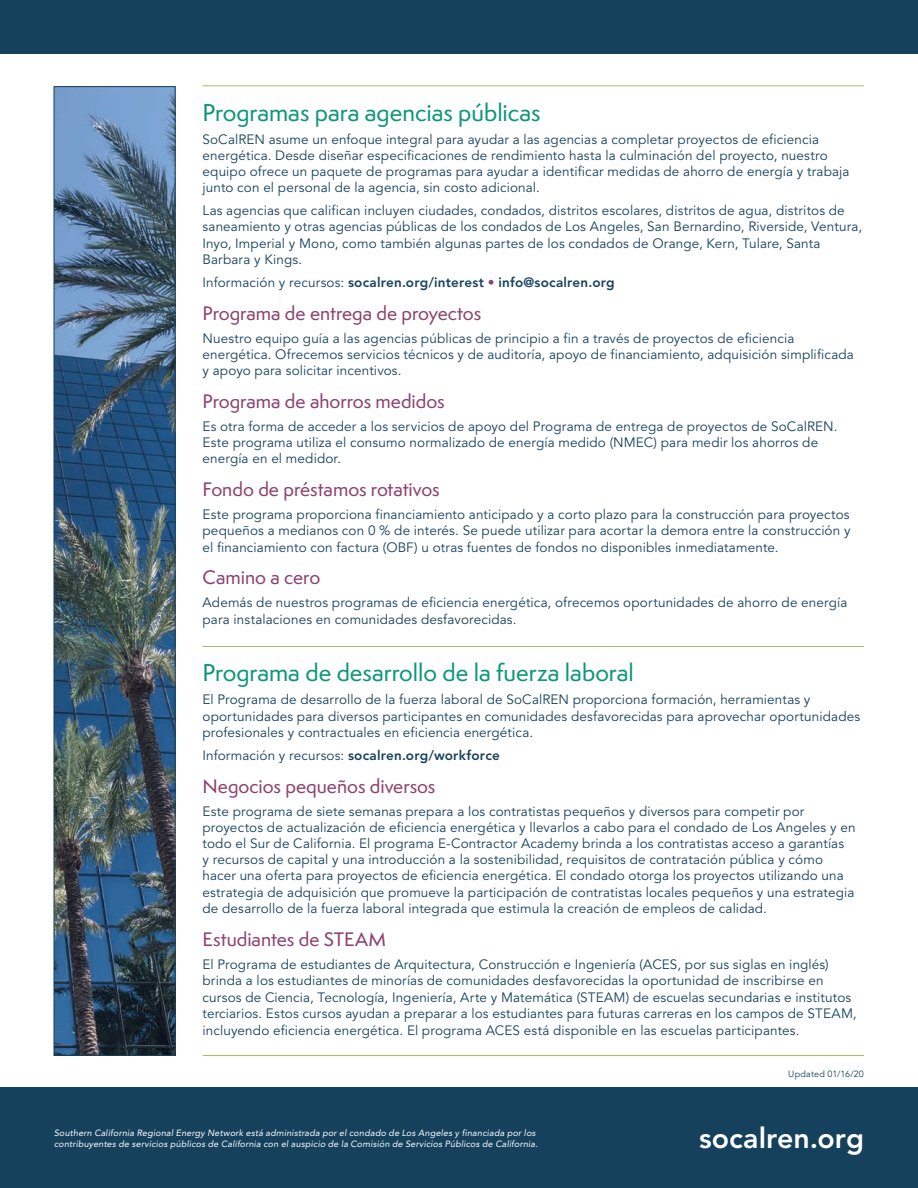
<style>
.page{position:relative;width:918px;height:1188px;background:#fff}
.page>*{position:absolute;margin:0;border:0;box-sizing:border-box;transform-origin:0 0}
.t1{font:800 28.5px "Avenir LT Std";color:#fff}
.S1{font:500 22.5px "Semplicita Pro";color:#0f977a}
.S2_back{font:500 18px "Semplicita Pro";color:#8d4171}
.body_back{font:13.5px/16.2px "Avenir LT Std";letter-spacing:.01em;color:#16415c}
.body_w_rule{font:13.5px/16.5px "Avenir LT Std";letter-spacing:.01em;color:#16415c}
.body_back-2{font:800 13.5px "Avenir LT Std";letter-spacing:.015em;color:#16415c}
.t2{font:italic 9px/12px "Avenir LT Std";letter-spacing:.02em;color:#fff}
.t3{font:9px "Avenir LT Std";letter-spacing:.02em;color:#16415c}
.s1{font-weight:400}
.s2{font-weight:400;color:#8d4171}
</style>
<div class="page">
<div style="left:0;top:0;width:918px;height:54px;background:#16415c"></div>
<div style="left:0;top:1087px;width:918px;height:101px;background:#16415c"></div>
<hr style="left:202px;top:85px;width:662px;height:1px;background:#a4be5f">
<hr style="left:202px;top:646px;width:662px;height:1px;background:#a4be5f">
<hr style="left:202px;top:1055px;width:662px;height:1px;background:#a4be5f">
<img style="left:56px;top:88px;width:118px;height:966px">
<div style="left:54px;top:86px;width:122px;height:970px;border:1px solid #16415c"></div>
<p class="S1" style="left:202px;top:96px;width:340px">Programas para agencias públicas</p>
<p class="body_back" style="left:202px;top:131px;width:649px">SoCalREN asume un enfoque integral para ayudar a las agencias a completar proyectos de eficiencia energética. Desde diseñar especificaciones de rendimiento hasta la culminación del proyecto, nuestro equipo ofrece un paquete de programas para ayudar a identificar medidas de ahorro de energía y trabaja junto con el personal de la agencia, sin costo adicional.</p>
<p class="body_back" style="left:202px;top:203px;width:661px">Las agencias que califican incluyen ciudades, condados, distritos escolares, distritos de agua, distritos de saneamiento y otras agencias públicas de los condados de Los Angeles, San Bernardino, Riverside, Ventura, Inyo, Imperial y Mono, como también algunas partes de los condados de Orange, Kern, Tulare, Santa Barbara y Kings.</p>
<p class="body_back-2" style="left:202px;top:274px;width:414px"><span class="s1">Información y recursos:</span> socalren.org/interest <span class="s2">•</span> info@socalren.org</p>
<p class="S2_back" style="left:202px;top:300px;width:280px">Programa de entrega de proyectos</p>
<p class="body_back" style="left:202px;top:330px;width:653px">Nuestro equipo guía a las agencias públicas de principio a fin a través de proyectos de eficiencia energética. Ofrecemos servicios técnicos y de auditoría, apoyo de financiamiento, adquisición simplificada y apoyo para solicitar incentivos.</p>
<p class="S2_back" style="left:202px;top:388px;width:244px">Programa de ahorros medidos</p>
<p class="body_back" style="left:202px;top:419px;width:636px">Es otra forma de acceder a los servicios de apoyo del Programa de entrega de proyectos de SoCalREN.<br>Este programa utiliza el consumo normalizado de energía medido (NMEC) para medir los ahorros de energía en el medidor.</p>
<p class="S2_back" style="left:202px;top:477px;width:239px">Fondo de préstamos rotativos</p>
<p class="body_back" style="left:202px;top:507px;width:650px;text-align:justify">Este programa proporciona financiamiento anticipado y a corto plazo para la construcción para proyectos pequeños a medianos con 0 % de interés. Se puede utilizar para acortar la demora entre la construcción y el financiamiento con factura (OBF) u otras fuentes de fondos no disponibles inmediatamente.</p>
<p class="S2_back" style="left:202px;top:565px;width:119px">Camino a cero</p>
<p class="body_back" style="left:202px;top:595px;width:646px">Además de nuestros programas de eficiencia energética, ofrecemos oportunidades de ahorro de energía para instalaciones en comunidades desfavorecidas.</p>
<p class="S1" style="left:202px;top:657px;width:433px">Programa de desarrollo de la fuerza laboral</p>
<p class="body_back" style="left:202px;top:692px;width:659px">El Programa de desarrollo de la fuerza laboral de SoCalREN proporciona formación, herramientas y oportunidades para diversos participantes en comunidades desfavorecidas para aprovechar oportunidades profesionales y contractuales en eficiencia energética.</p>
<p class="body_back-2" style="left:202px;top:747px;width:299px"><span class="s1">Información y recursos:</span> socalren.org/workforce</p>
<p class="S2_back" style="left:202px;top:773px;width:234px">Negocios pequeños diversos</p>
<p class="body_back" style="left:202px;top:803px;width:655px">Este programa de siete semanas prepara a los contratistas pequeños y diversos para competir por proyectos de actualización de eficiencia energética y llevarlos a cabo para el condado de Los Angeles y en todo el Sur de California. El programa E-Contractor Academy brinda a los contratistas acceso a garantías<br>y recursos de capital y una introducción a la sostenibilidad, requisitos de contratación pública y cómo hacer una oferta para proyectos de eficiencia energética. El condado otorga los proyectos utilizando una estrategia de adquisición que promueve la participación de contratistas locales pequeños y una estrategia de desarrollo de la fuerza laboral integrada que estimula la creación de empleos de calidad.</p>
<p class="S2_back" style="left:202px;top:926px;width:185px">Estudiantes de STEAM</p>
<p class="body_w_rule" style="left:202px;top:956px;width:656px">El Programa de estudiantes de Arquitectura, Construcción e Ingeniería (ACES, por sus siglas en inglés) brinda a los estudiantes de minorías de comunidades desfavorecidas la oportunidad de inscribirse en cursos de Ciencia, Tecnología, Ingeniería, Arte y Matemática (STEAM) de escuelas secundarias e institutos terciarios. Estos cursos ayudan a preparar a los estudiantes para futuras carreras en los campos de STEAM, incluyendo eficiencia energética. El programa ACES está disponible en las escuelas participantes.</p>
<p class="t2" style="left:54px;top:1127px;width:485px">Southern California Regional Energy Network está administrada por el condado de Los Angeles y financiada por los contribuyentes de servicios públicos de California con el auspicio de la Comisión de Servicios Públicos de California.</p>
<p class="t3" style="left:788px;top:1069px;width:77px">Updated 01/16/20</p>
<h1 class="t1" style="left:699px;top:1121px;width:166px">socalren.org</h1>
</div>
